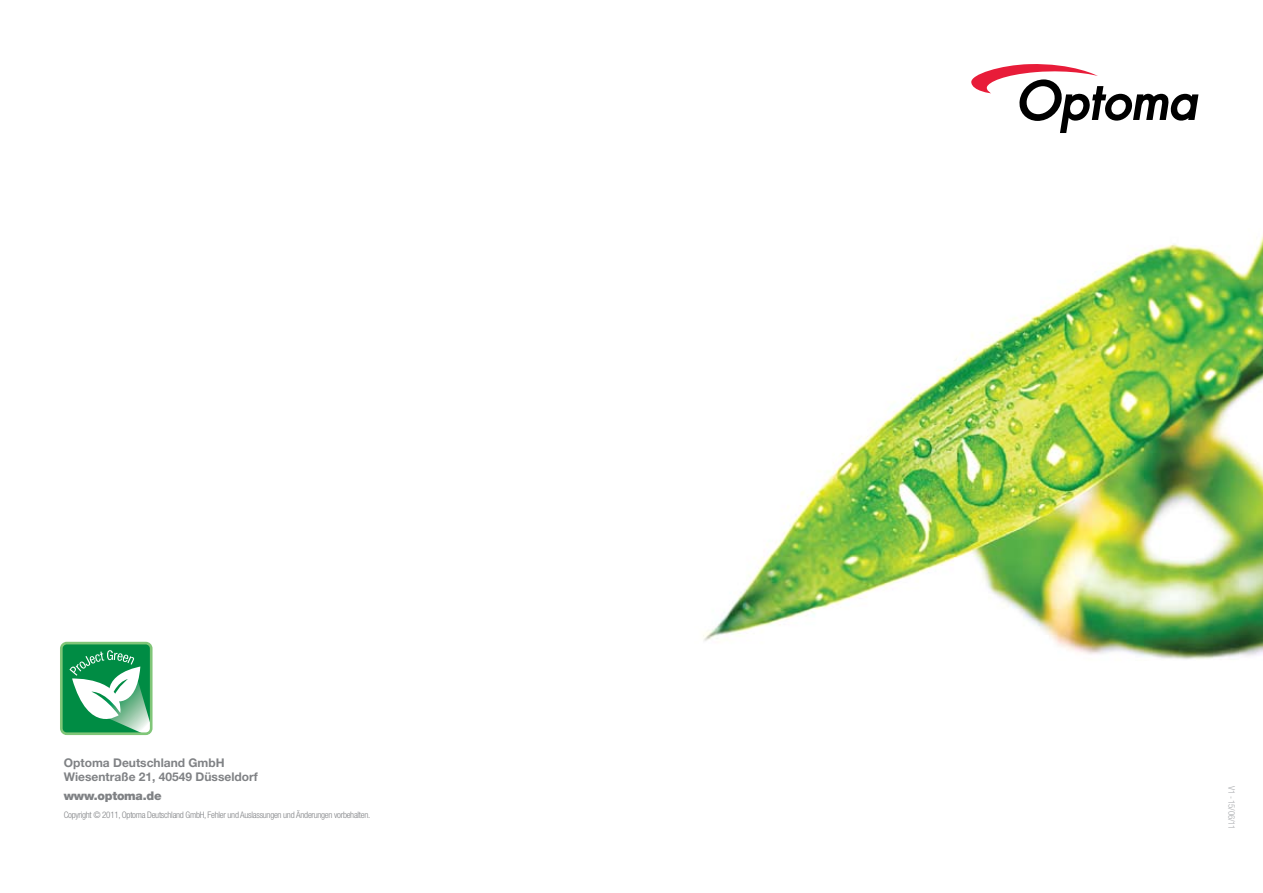
<style>
.page{position:relative;width:1263px;height:893px;background:#fff}
.page>*{position:absolute;margin:0;border:0;box-sizing:border-box;transform-origin:0 0}
.t1{font:700 12px/13.5px "Helvetica Neue";color:#808285}
.t2{font:900 12px "Helvetica Neue";letter-spacing:-.02em;color:#808285}
.t3{font:300 condensed 9px "Helvetica Neue";letter-spacing:-.03em;color:#808285}
.t4{font:300 condensed 9px "Helvetica Neue";letter-spacing:-.03em;color:#a7a9ac}
</style>
<div class="page">
<img style="left:703px;top:235px;width:560px;height:425px">
<svg style="left:60px;top:642px;width:93px;height:93px"></svg>
<svg style="left:971px;top:64px;width:227px;height:69px"></svg>
<h1 class="t1" style="left:64px;top:756px;width:196px">Optoma Deutschland GmbH<br>Wiesentraße 21, 40549 Düsseldorf</h1>
<h1 class="t2" style="left:64px;top:789px;width:99px">www.optoma.de</h1>
<p class="t3" style="left:64px;top:810px;width:308px">Copyright © 2011, Optoma Deutschland GmbH, Fehler und Auslassungen und Änderungen vorbehalten.</p>
<p class="t4" style="left:1237px;top:786px;width:44px;rotate:90deg">V1 - 15/06/11</p>
</div>
